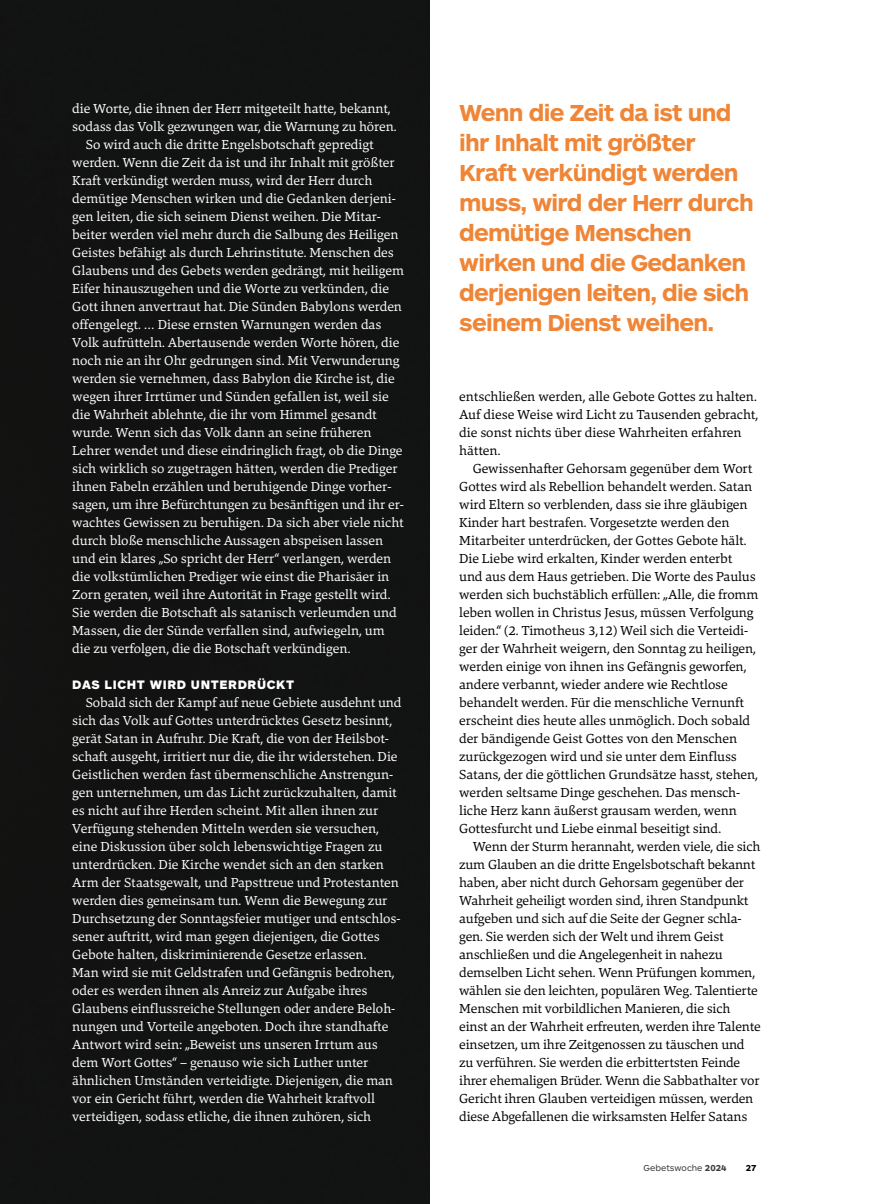
<style>
.page{position:relative;width:893px;height:1204px;background:#fff}
.page>*{position:absolute;margin:0;border:0;box-sizing:border-box;transform-origin:0 0}
.t1{font:700 24px/30px "ARS Maquette Pro";letter-spacing:-.03em;color:#ef8537}
.t2{font:13.5px/18px "Danton";color:#fff}
.t3{font:13.5px/18px "Danton";letter-spacing:-.005em;color:#000}
.t4{font:900 12.75px "ARS Maquette Pro";letter-spacing:.05em;color:#fff}
.t5{font:9px "ARS Maquette Pro";color:#3e3d40}
.t6{font:700 9px "ARS Maquette Pro";color:#000}
.s1{font-weight:700}
</style>
<div class="page">
<div style="left:0;top:0;width:429px;height:1203px;background:#121312"></div>
<p class="t2" style="left:72px;top:99px;width:320px">die Worte, die ihnen der Herr mitgeteilt hatte, bekannt,</p>
<p class="t2" style="left:72px;top:117px;width:326px">sodass das Volk gezwungen war, die Warnung zu hören.</p>
<p class="t2" style="left:86px;top:135px;width:289px">So wird auch die dritte Engelsbotschaft gepredigt</p>
<p class="t2" style="left:72px;top:153px;width:324px">werden. Wenn die Zeit da ist und ihr Inhalt mit größter</p>
<p class="t2" style="left:72px;top:171px;width:302px">Kraft verkündigt werden muss, wird der Herr durch</p>
<p class="t2" style="left:72px;top:189px;width:325px">demütige Menschen wirken und die Gedanken derjeni-</p>
<p class="t2" style="left:72px;top:207px;width:310px">gen leiten, die sich seinem Dienst weihen. Die Mitar-</p>
<p class="t2" style="left:72px;top:225px;width:328px">beiter werden viel mehr durch die Salbung des Heiligen</p>
<p class="t2" style="left:72px;top:243px;width:323px">Geistes befähigt als durch Lehrinstitute. Menschen des</p>
<p class="t2" style="left:72px;top:261px;width:333px">Glaubens und des Gebets werden gedrängt, mit heiligem</p>
<p class="t2" style="left:72px;top:279px;width:318px">Eifer hinauszugehen und die Worte zu verkünden, die</p>
<p class="t2" style="left:72px;top:297px;width:331px">Gott ihnen anvertraut hat. Die Sünden Babylons werden</p>
<p class="t2" style="left:72px;top:315px;width:311px">offengelegt. … Diese ernsten Warnungen werden das</p>
<p class="t2" style="left:72px;top:333px;width:328px">Volk aufrütteln. Abertausende werden Worte hören, die</p>
<p class="t2" style="left:72px;top:351px;width:329px">noch nie an ihr Ohr gedrungen sind. Mit Verwunderung</p>
<p class="t2" style="left:72px;top:369px;width:324px">werden sie vernehmen, dass Babylon die Kirche ist, die</p>
<p class="t2" style="left:72px;top:387px;width:318px">wegen ihrer Irrtümer und Sünden gefallen ist, weil sie</p>
<p class="t2" style="left:72px;top:405px;width:306px">die Wahrheit ablehnte, die ihr vom Himmel gesandt</p>
<p class="t2" style="left:72px;top:423px;width:301px">wurde. Wenn sich das Volk dann an seine früheren</p>
<p class="t2" style="left:72px;top:441px;width:332px">Lehrer wendet und diese eindringlich fragt, ob die Dinge</p>
<p class="t2" style="left:72px;top:459px;width:327px">sich wirklich so zugetragen hätten, werden die Prediger</p>
<p class="t2" style="left:72px;top:477px;width:321px">ihnen Fabeln erzählen und beruhigende Dinge vorher-</p>
<p class="t2" style="left:72px;top:495px;width:333px">sagen, um ihre Befürchtungen zu besänftigen und ihr er-</p>
<p class="t2" style="left:72px;top:513px;width:333px">wachtes Gewissen zu beruhigen. Da sich aber viele nicht</p>
<p class="t2" style="left:72px;top:531px;width:312px">durch bloße menschliche Aussagen abspeisen lassen</p>
<p class="t2" style="left:72px;top:549px;width:320px">und ein klares „So spricht der Herr“ verlangen, werden</p>
<p class="t2" style="left:72px;top:567px;width:318px">die volkstümlichen Prediger wie einst die Pharisäer in</p>
<p class="t2" style="left:72px;top:585px;width:320px">Zorn geraten, weil ihre Autorität in Frage gestellt wird.</p>
<p class="t2" style="left:72px;top:603px;width:326px">Sie werden die Botschaft als satanisch verleumden und</p>
<p class="t2" style="left:72px;top:621px;width:314px">Massen, die der Sünde verfallen sind, aufwiegeln, um</p>
<p class="t2" style="left:72px;top:639px;width:280px">die zu verfolgen, die die Botschaft verkündigen.</p>
<p class="t4" style="left:72px;top:676px;width:223px">DAS LICHT WIRD UNTERDRÜCKT</p>
<p class="t2" style="left:72px;top:693px;width:331px;text-indent:14px">Sobald sich der Kampf auf neue Gebiete ausdehnt und sich das Volk auf Gottes unterdrücktes Gesetz besinnt, gerät Satan in Aufruhr. Die Kraft, die von der Heilsbot&shy;schaft ausgeht, irritiert nur die, die ihr widerstehen. Die Geistlichen werden fast übermenschliche Anstrengun&shy;gen unternehmen, um das Licht zurückzuhalten, damit es nicht auf ihre Herden scheint. Mit allen ihnen zur Verfügung stehenden Mitteln werden sie versuchen, eine Diskussion über solch lebenswichtige Fragen zu unterdrücken. Die Kirche wendet sich an den starken Arm der Staatsgewalt, und Papsttreue und Protestanten werden dies gemeinsam tun. Wenn die Bewegung zur Durchsetzung der Sonntagsfeier mutiger und entschlos&shy;sener auftritt, wird man gegen diejenigen, die Gottes Gebote halten, diskriminierende Gesetze erlassen.<br>Man wird sie mit Geldstrafen und Gefängnis bedrohen, oder es werden ihnen als Anreiz zur Aufgabe ihres Glaubens einflussreiche Stellungen oder andere Beloh&shy;nungen und Vorteile angeboten. Doch ihre standhafte Antwort wird sein: „Beweist uns unseren Irrtum aus dem Wort Gottes“ – genauso wie sich Luther unter ähnlichen Umständen verteidigte. Diejenigen, die man vor ein Gericht führt, werden die Wahrheit kraftvoll verteidigen, sodass etliche, die ihnen zuhören, sich</p>
<h1 class="t1" style="left:459px;top:97px;width:296px">Wenn die Zeit da ist und ihr Inhalt mit größter<br>Kraft verkündigt werden muss, wird der Herr durch demütige Menschen wirken und die Gedanken derjenigen leiten, die sich seinem Dienst weihen.</h1>
<p class="t3" style="left:459px;top:387px;width:301px">entschließen werden, alle Gebote Gottes zu halten.<br>Auf diese Weise wird Licht zu Tausenden gebracht, die sonst nichts über diese Wahrheiten erfahren hätten.</p>
<p class="t3" style="left:459px;top:459px;width:300px;text-indent:14px">Gewissenhafter Gehorsam gegenüber dem Wort Gottes wird als Rebellion behandelt werden. Satan wird Eltern so verblenden, dass sie ihre gläubigen Kinder hart bestrafen. Vorgesetzte werden den Mitarbeiter unterdrücken, der Gottes Gebote hält.<br>Die Liebe wird erkalten, Kinder werden enterbt und aus dem Haus getrieben. Die Worte des Paulus werden sich buchstäblich erfüllen: „Alle, die fromm leben wollen in Christus Jesus, müssen Verfolgung leiden.“ (2. Timotheus 3,12) Weil sich die Verteidi&shy;ger der Wahrheit weigern, den Sonntag zu heiligen, werden einige von ihnen ins Gefängnis geworfen, andere verbannt, wieder andere wie Rechtlose behandelt werden. Für die menschliche Vernunft erscheint dies heute alles unmöglich. Doch sobald der bändigende Geist Gottes von den Menschen zurückgezogen wird und sie unter dem Einfluss Satans, der die göttlichen Grundsätze hasst, stehen, werden seltsame Dinge geschehen. Das mensch&shy;liche Herz kann äußerst grausam werden, wenn Gottesfurcht und Liebe einmal beseitigt sind.</p>
<p class="t3" style="left:459px;top:837px;width:303px;text-indent:14px">Wenn der Sturm herannaht, werden viele, die sich zum Glauben an die dritte Engelsbotschaft bekannt haben, aber nicht durch Gehorsam gegenüber der Wahrheit geheiligt worden sind, ihren Standpunkt aufgeben und sich auf die Seite der Gegner schla&shy;gen. Sie werden sich der Welt und ihrem Geist anschließen und die Angelegenheit in nahezu demselben Licht sehen. Wenn Prüfungen kommen, wählen sie den leichten, populären Weg. Talentierte Menschen mit vorbildlichen Manieren, die sich einst an der Wahrheit erfreuten, werden ihre Talente einsetzen, um ihre Zeitgenossen zu täuschen und zu verführen. Sie werden die erbittertsten Feinde ihrer ehemaligen Brüder. Wenn die Sabbathalter vor Gericht ihren Glauben verteidigen müssen, werden diese Abgefallenen die wirksamsten Helfer Satans</p>
<p class="t5" style="left:644px;top:1161px;width:84px">Gebetswoche <span class="s1">2024</span></p>
<p class="t6" style="left:746px;top:1161px;width:12px">27</p>
</div>
